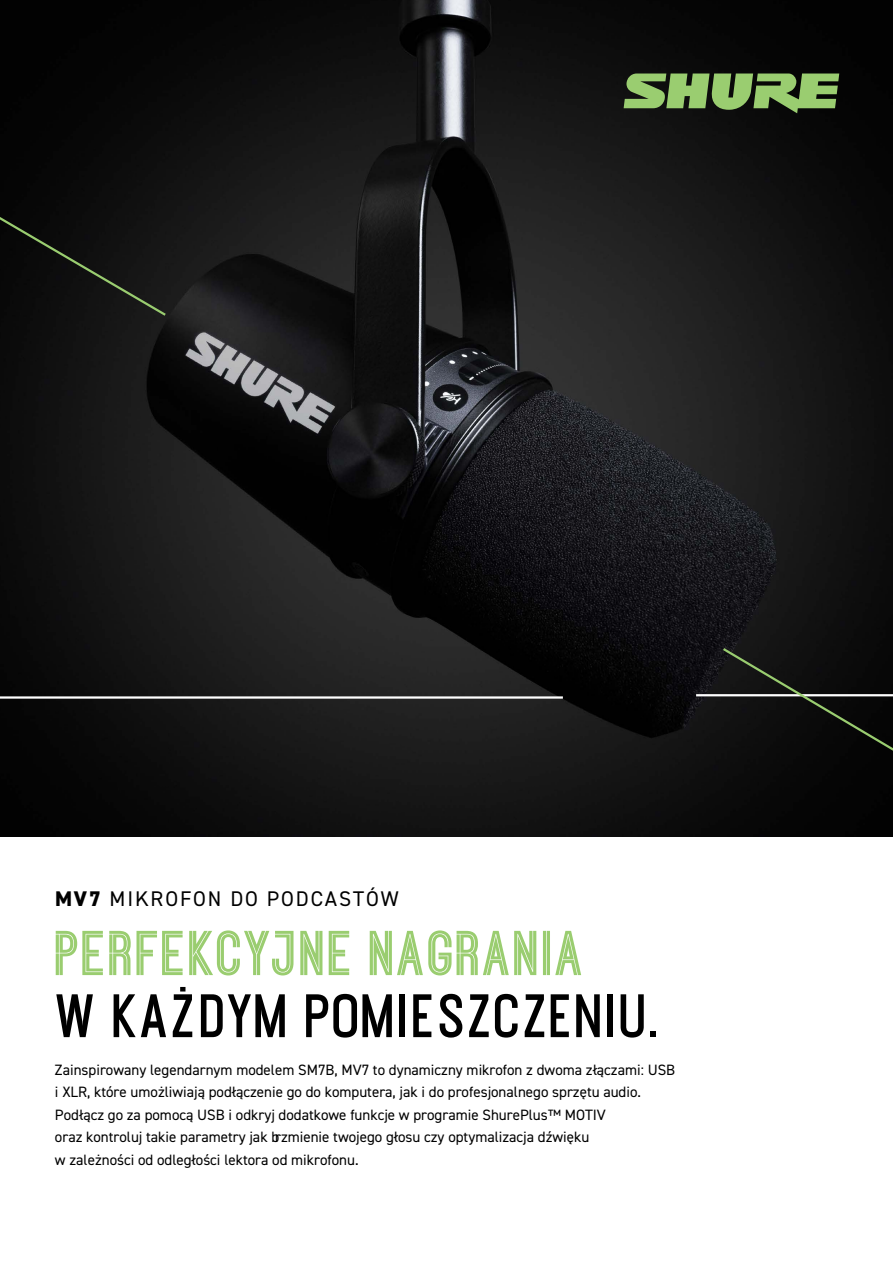
<style>
.page{position:relative;width:893px;height:1263px;background:#fff}
.page>*{position:absolute;margin:0;border:0;box-sizing:border-box;transform-origin:0 0}
.t1{font:700 54px "Ostrich Proper";color:#000}
.t2{font:54px "Ostrich Proper Inline Open";letter-spacing:.045em;color:#9acd70}
.t3{font:21.3px "DIN2014";letter-spacing:.09em;color:#000}
.t4{font:15px/22.5px "DIN2014";color:#000}
.s1{font-weight:800}
</style>
<div class="page">
<img style="left:0;top:0;width:893px;height:836px">
<hr style="left:696px;top:694px;width:197px;height:2px;background:#fff">
<svg style="left:720px;top:646px;width:173px;height:191px;background:#0e0f0e"></svg>
<hr style="left:0;top:696px;width:563px;height:3px;background:#fff">
<svg style="left:0;top:91px;width:168px;height:227px;background:#0d0d0c"></svg>
<svg style="left:624px;top:74px;width:215px;height:39px;background:#6b8d4e"></svg>
<h2 class="t3" style="left:55px;top:885px;width:345px"><span class="s1">MV7</span> MIKROFON DO PODCASTÓW</h2>
<h1 class="t2" style="left:55px;top:920px;width:530px">PERFEKCYJNE NAGRANIA</h1>
<h1 class="t1" style="left:55px;top:981px;width:606px">W KAŻDYM POMIESZCZENIU.</h1>
<p class="t4" style="left:55px;top:1058px;width:622px">Zainspirowany legendarnym modelem SM7B, MV7 to dynamiczny mikrofon z dwoma złączami: USB i XLR, które umożliwiają podłączenie go do komputera, jak i do profesjonalnego sprzętu audio.<br>Podłącz go za pomocą USB i odkryj dodatkowe funkcje w programie ShurePlus™ MOTIV<br>oraz kontroluj takie parametry jak brzmienie twojego głosu czy optymalizacja dźwięku<br>w zależności od odległości lektora od mikrofonu.</p>
</div>
